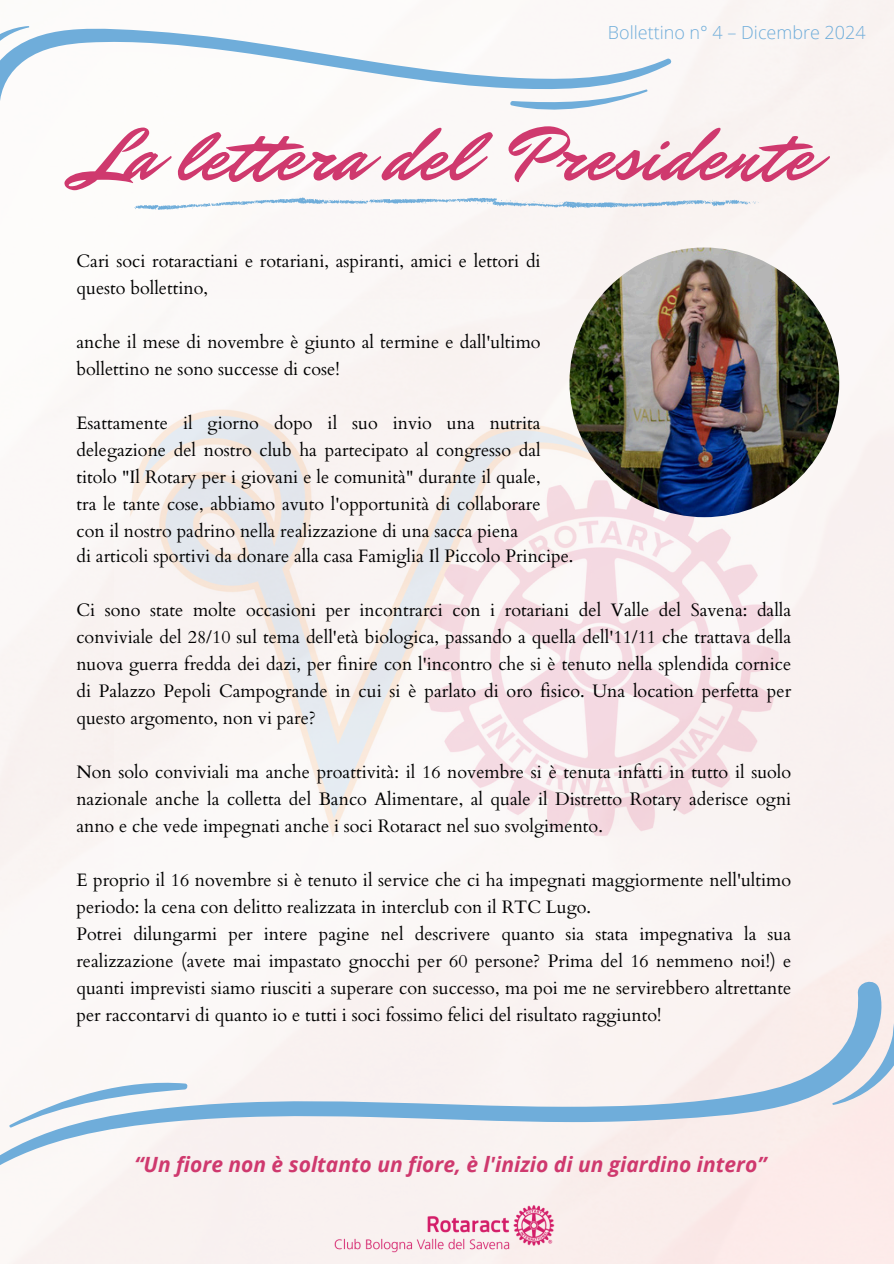
<style>
.page{position:relative;width:894px;height:1264px;background:#fff}
.page>*{position:absolute;margin:0;border:0;box-sizing:border-box;transform-origin:0 0}
.t1{font:76.5px "Mr Dafoe";color:#cf396e}
.t2{font:italic 700 21px "Open Sans";color:#cf396e}
.t3{font:18px/27px "Cardo";color:#000;text-align:justify}
.t4{font:300 18px "Open Sans";color:#6fadda}
</style>
<div class="page">
<div style="left:0;top:0;width:893px;height:1263px;background:#faf5f3"></div>
<img style="left:114px;top:299px;width:665px;height:665px">
<svg style="left:0;top:15px;width:673px;height:145px"></svg>
<svg style="left:508px;top:81px;width:140px;height:39px"></svg>
<svg style="left:0;top:22px;width:30px;height:73px"></svg>
<svg style="left:134px;top:197px;width:625px;height:14px"></svg>
<svg style="left:0;top:976px;width:893px;height:198px;fill:#faf2f0"></svg>
<svg style="left:6px;top:1074px;width:185px;height:54px"></svg>
<svg style="left:825px;top:1007px;width:68px;height:98px;background:#c5d3e3"></svg>
<img style="left:328px;top:1200px;width:237px;height:56px">
<img style="left:569px;top:247px;width:270px;height:270px;border-radius:50%">
<p class="t4" style="left:607px;top:20px;width:259px">Bollettino n° 4 – Dicembre 2024</p>
<p class="t1" style="left:81px;top:104px;width:733px">La let era del Presidente</p>
<p class="t3" style="left:76px;top:248px;width:465px">Cari soci rotaractiani e rotariani, aspiranti, amici e lettori di questo bollettino,</p>
<p class="t3" style="left:76px;top:329px;width:465px">anche il mese di novembre è giunto al termine e dall'ultimo bollettino ne sono successe di cose!</p>
<h1 class="t3" style="left:76px;top:410px;width:465px">Esattamente il giorno dopo il suo invio una nutrita delegazione del nostro club ha partecipato al congresso dal titolo "Il Rotary per i giovani e le comunità" durante il quale, tra le tante cose, abbiamo avuto l'opportunità di collaborare con il nostro padrino nella realizzazione di una sacca piena</h1>
<p class="t3" style="left:76px;top:543px;width:498px">di articoli sportivi da donare alla casa Famiglia Il Piccolo Principe.</p>
<p class="t3" style="left:76px;top:597px;width:716px">Ci sono state molte occasioni per incontrarci con i rotariani del Valle del Savena: dalla conviviale del 28/10 sul tema dell'età biologica, passando a quella dell'11/11 che trattava della nuova guerra fredda dei dazi, per finire con l'incontro che si è tenuto nella splendida cornice di Palazzo Pepoli Campogrande in cui si è parlato di oro fisico. Una location perfetta per questo argomento, non vi pare?</p>
<p class="t3" style="left:76px;top:759px;width:716px">Non solo conviviali ma anche proattività: il 16 novembre si è tenuta infatti in tutto il suolo nazionale anche la colletta del Banco Alimentare, al quale il Distretto Rotary aderisce ogni anno e che vede impegnati anche i soci Rotaract nel suo svolgimento.</p>
<p class="t3" style="left:76px;top:867px;width:716px">E proprio il 16 novembre si è tenuto il service che ci ha impegnati maggiormente nell'ultimo periodo: la cena con delitto realizzata in interclub con il RTC Lugo.</p>
<p class="t3" style="left:76px;top:921px;width:716px">Potrei dilungarmi per intere pagine nel descrivere quanto sia stata impegnativa la sua realizzazione (avete mai impastato gnocchi per 60 persone? Prima del 16 nemmeno noi!) e quanti imprevisti siamo riusciti a superare con successo, ma poi me ne servirebbero altrettante per raccontarvi di quanto io e tutti i soci fossimo felici del risultato raggiunto!</p>
<p class="t2" style="left:134px;top:1149px;width:633px">“Un fiore non è soltanto un fiore, è l'inizio di un giardino intero”</p>
</div>
